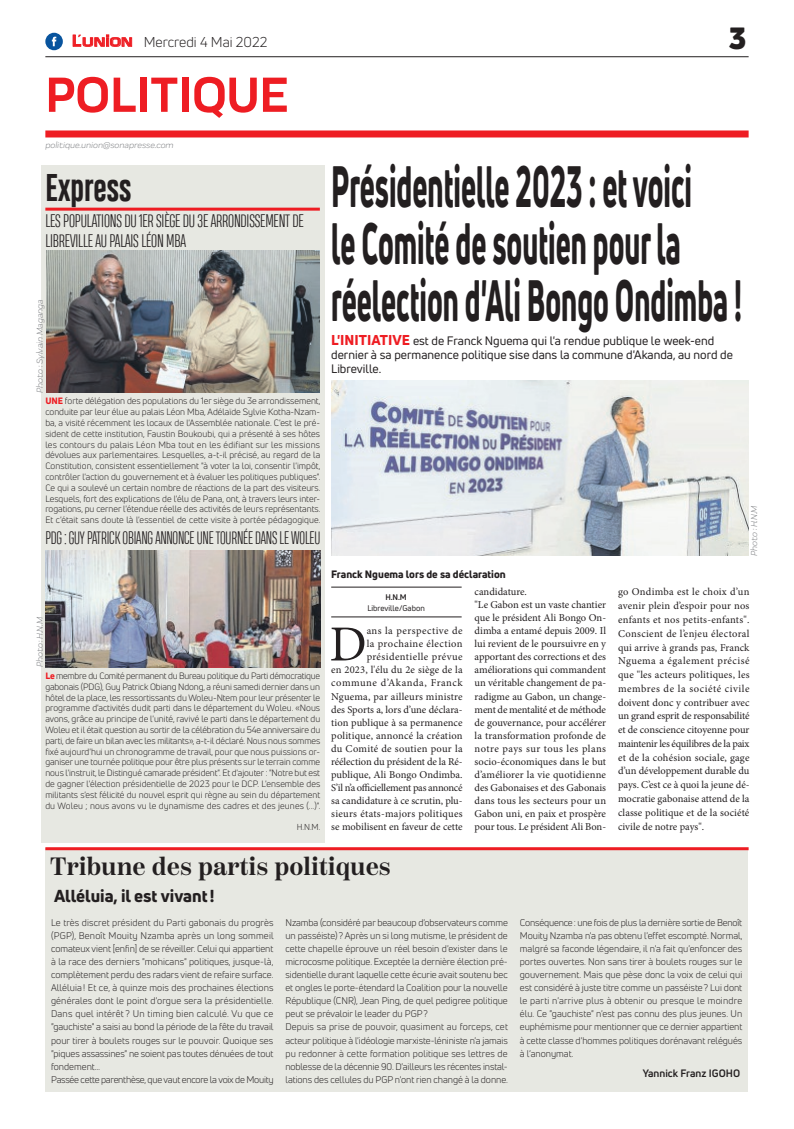
<style>
.page{position:relative;width:794px;height:1129px;background:#fff}
.page>*{position:absolute;margin:0;border:0;box-sizing:border-box;transform-origin:0 0}
.t1{font:800 57px/57px "Uni Neue";color:#231f20;scale:.5 1}
.t2{font:700 51px "Praktika";color:#ee1d23}
.t3{font:50.5px "Minion Pro";color:#231f20}
.t4{font:700 36px "Heading Compressed Pro";color:#231f20}
.t5{font:900 30px "Uni Neue";color:#231f20}
.t6{font:600 25px "Scotch Deck";color:#231f20}
.t7{font:300 17px/20.4px "Heading Compressed Pro";letter-spacing:-.01em;color:#231f20}
.t8{font:300 17px "Heading Compressed Pro";letter-spacing:-.01em;color:#231f20;scale:.94 1}
.t9{font:800 17px "Uni Neue";color:#231f20}
.t10{font:14px "Uni Neue";color:#231f20}
.t11{font:12px/14.4px "Uni Neue";color:#231f20}
.t12{font:10.5px/13px "Minion Pro";color:#231f20;text-align:right}
.t13{font:800 10.5px "Uni Neue";color:#231f20}
.t14{font:700 10.5px "Uni Neue";color:#231f20}
.t15{font:9.5px/13px "Uni Neue";letter-spacing:-.005em;color:#231f20}
.t16{font:9px/10.8px "Uni Neue";letter-spacing:.01em;color:#231f20;text-align:justify}
.t17{font:italic 9px "Praktika";color:#818386}
.t18{font:8.5px "Uni Neue";color:#231f20}
.t19{font:8px "Uni Neue";color:#231f20}
.t20{font:700 8px "Uni Neue";color:#231f20}
.s1{font-family:"Eurostile";font-weight:600;font-size:15px;color:#ee1d23}
.s2{font-family:"Eurostile";font-weight:600;font-size:11.4px;color:#ee1d23}
.s3{font-weight:800;color:#ee1d23}
.s4{font-weight:800;font-size:14px;color:#ee1d23}
</style>
<div class="page">
<hr style="left:45px;top:56px;width:703px;height:1px;background:#231f20">
<div style="left:45px;top:130px;width:703px;height:7px;background:#ee1d23"></div>
<svg style="left:72px;top:34px;width:60px;height:13px"></svg>
<div style="left:45px;top:33px;width:18px;height:17px;background:#08549e;border-radius:50%"></div>
<svg style="left:52px;top:37px;width:4px;height:9px"></svg>
<div style="left:41px;top:164px;width:284px;height:678px;background:#e7e8e2"></div>
<div style="left:45px;top:848px;width:703px;height:243px;background:#e7e8e2"></div>
<hr style="left:45px;top:847px;width:703px;height:3px;background:#ee1d23">
<hr style="left:331px;top:616px;width:130px;height:1px;background:#231f20">
<hr style="left:331px;top:587px;width:130px;height:1px;background:#231f20">
<img style="left:46px;top:250px;width:273px;height:142px">
<img style="left:45px;top:550px;width:275px;height:117px">
<hr style="left:45px;top:207px;width:275px;height:3px;background:#ee1d23">
<img style="left:331px;top:380px;width:417px;height:175px">
<h3 class="t10" style="left:72px;top:33px;width:197px"><span class="s1">L</span><span class="s2">UNION</span> Mercredi 4 Mai 2022</h3>
<h2 class="t2" style="left:45px;top:54px;width:245px">POLITIQUE</h2>
<p class="t17" style="left:45px;top:139px;width:130px">politique.union@sonapresse.com</p>
<h3 class="t4" style="left:45px;top:166px;width:88px">Express</h3>
<h3 class="t7" style="left:45px;top:212px;width:260px">LES POPULATIONS DU 1ER SIÈGE DU 3E ARRONDISSEMENT DE<br>LIBREVILLE AU PALAIS LÉON MBA</h3>
<p class="t17" style="left:33px;top:392px;width:95px;rotate:-90deg">Photo : Sylvain Maganga</p>
<p class="t16" style="left:45px;top:395px;width:277px"><span class="s3">UNE</span> forte délégation des populations du 1er siège du 3e arrondissement, conduite par leur élue au palais Léon Mba, Adélaïde Sylvie Kotha-Nzam&shy;ba, a visité récemment les locaux de l'Assemblée nationale. C'est le pré&shy;sident de cette institution, Faustin Boukoubi, qui a présenté à ses hôtes les contours du palais Léon Mba tout en les édifiant sur les missions dévolues aux parlementaires. Lesquelles, a-t-il précisé, au regard de la Constitution, consistent essentiellement "à voter la loi, consentir l'impôt, contrôler l'action du gouvernement et à évaluer les politiques publiques".<br>Ce qui a soulevé un certain nombre de réactions de la part des visiteurs.<br>Lesquels, fort des explications de l'élu de Pana, ont, à travers leurs inter&shy;rogations, pu cerner l'étendue réelle des activités de leurs représentants.<br>Et c'était sans doute là l'essentiel de cette visite à portée pédagogique.</p>
<h3 class="t8" style="left:45px;top:527px;width:294px">PDG : GUY PATRICK OBIANG ANNONCE UNE TOURNÉE DANS LE WOLEU</h3>
<p class="t17" style="left:33px;top:667px;width:51px;rotate:-90deg">Photo : H.N.M</p>
<p class="t16" style="left:45px;top:670px;width:277px"><span class="s3">Le</span> membre du Comité permanent du Bureau politique du Parti démocratique gabonais (PDG), Guy Patrick Obiang Ndong, a réuni samedi dernier dans un hôtel de la place, les ressortissants du Woleu-Ntem pour leur présenter le programme d'activités dudit parti dans le département du Woleu. «Nous avons, grâce au principe de l'unité, ravivé le parti dans le département du Woleu et il était question au sortir de la célébration du 54e anniversaire du parti, de faire un bilan avec les militants», a-t-il déclaré. Nous nous sommes fixé aujourd'hui un chronogramme de travail, pour que nous puissions or&shy;ganiser une tournée politique pour être plus présents sur le terrain comme nous l'instruit, le Distingué camarade président". Et d'ajouter : "Notre but est de gagner l'élection présidentielle de 2023 pour le DCP. L'ensemble des militants s'est félicité du nouvel esprit qui règne au sein du département du Woleu ; nous avons vu le dynamisme des cadres et des jeunes (...)".</p>
<p class="t18" style="left:297px;top:821px;width:25px">H.N.M.</p>
<h3 class="t5" style="left:729px;top:17px;width:19px">3</h3>
<h1 class="t1" style="left:331px;top:157px;width:823px">Présidentielle 2023 : et voici<br>le Comité de soutien pour la réelection d'Ali Bongo Ondimba !</h1>
<p class="t11" style="left:331px;top:333px;width:403px"><span class="s4">L'INITIATIVE</span> est de Franck Nguema qui l'a rendue publique le week-end dernier à sa permanence politique sise dans la commune d'Akanda, au nord de<br>Libreville.</p>
<p class="t13" style="left:331px;top:567px;width:176px">Franck Nguema lors de sa déclaration</p>
<p class="t17" style="left:747px;top:555px;width:51px;rotate:-90deg">Photo : H.N.M</p>
<p class="t20" style="left:385px;top:592px;width:23px">H.N.M</p>
<p class="t19" style="left:367px;top:602px;width:59px">Libreville/Gabon</p>
<p class="t12" style="left:331px;top:624px;width:133px">ans la perspective de<br>la prochaine élection présidentielle prévue<br>en 2023, l'élu du 2e siège de la commune d’Akanda, Franck<br>Nguema, par ailleurs ministre des Sports a, lors d’une déclara&shy;tion publique à sa permanence politique, annoncé la création du Comité de soutien pour la réélection du président de la Ré&shy;publique, Ali Bongo Ondimba.<br>S’il n’a officiellement pas annoncé sa candidature à ce scrutin, plu&shy;sieurs états-majors politiques se mobilisent en faveur de cette</p>
<h3 class="t3" style="left:329px;top:610px;width:39px">D</h3>
<p class="t12" style="left:474px;top:585px;width:133px;text-align:left">candidature.<br>"Le Gabon est un vaste chantier que le président Ali Bongo On&shy;dimba a entamé depuis 2009. Il lui revient de le poursuivre en y apportant des corrections et des améliorations qui commandent un véritable changement de pa&shy;radigme au Gabon, un change&shy;ment de mentalité et de méthode de gouvernance, pour accélérer la transformation profonde de notre pays sur tous les plans socio-économiques dans le but d’améliorer la vie quotidienne des Gabonaises et des Gabonais dans tous les secteurs pour un<br>Gabon uni, en paix et prospère pour tous. Le président Ali Bon-</p>
<p class="t12" style="left:618px;top:585px;width:133px;line-height:13.8px;text-align:justify">go Ondimba est le choix d’un avenir plein d’espoir pour nos enfants et nos petits-enfants".<br>Conscient de l’enjeu électoral qui arrive à grands pas, Franck Nguema a également précisé que "les acteurs politiques, les membres de la société civile doivent donc y contribuer avec un grand esprit de responsabilité et de conscience citoyenne pour maintenir les équilibres de la paix et de la cohésion sociale, gage d’un développement durable du pays. C’est ce à quoi la jeune dé&shy;mocratie gabonaise attend de la classe politique et de la société civile de notre pays".</p>
<h3 class="t6" style="left:50px;top:852px;width:342px">Tribune des partis politiques</h3>
<h3 class="t9" style="left:54px;top:884px;width:162px">Alléluia, il est vivant!</h3>
<p class="t15" style="left:51px;top:916px;width:224px">Le très discret président du Parti gabonais du progrès (PGP), Benoît Mouity Nzamba après un long sommeil comateux vient [enfin] de se réveiller. Celui qui appartient à la race des derniers "mohicans" politiques, jusque-là, complètement perdu des radars vient de refaire surface.<br>Alléluia ! Et ce, à quinze mois des prochaines élections générales dont le point d'orgue sera la présidentielle.<br>Dans quel intérêt ? Un timing bien calculé. Vu que ce "gauchiste" a saisi au bond la période de la fête du travail pour tirer à boulets rouges sur le pouvoir. Quoique ses "piques assassines" ne soient pas toutes dénuées de tout fondement…<br>Passée cette parenthèse, que vaut encore la voix de Mouity</p>
<p class="t15" style="left:285px;top:916px;width:224px">Nzamba (considéré par beaucoup d'observateurs comme un passéiste) ? Après un si long mutisme, le président de cette chapelle éprouve un réel besoin d'exister dans le microcosme politique. Exceptée la dernière élection pré&shy;sidentielle durant laquelle cette écurie avait soutenu bec et ongles le porte-étendard la Coalition pour la nouvelle République (CNR), Jean Ping, de quel pedigree politique peut se prévaloir le leader du PGP?<br>Depuis sa prise de pouvoir, quasiment au forceps, cet acteur politique à l'idéologie marxiste-léniniste n'a jamais pu redonner à cette formation politique ses lettres de noblesse de la décennie 90. D'ailleurs les récentes instal&shy;lations des cellules du PGP n'ont rien changé à la donne.</p>
<p class="t15" style="left:520px;top:916px;width:224px;text-align:justify">Conséquence: une fois de plus la dernière sortie de Benoît Mouity Nzamba n'a pas obtenu l'effet escompté. Normal, malgré sa faconde légendaire, il n'a fait qu'enfoncer des portes ouvertes. Non sans tirer à boulets rouges sur le gouvernement. Mais que pèse donc la voix de celui qui est considéré à juste titre comme un passéiste? Lui dont le parti n'arrive plus à obtenir ou presque le moindre élu. Ce "gauchiste" n'est pas connu des plus jeunes. Un euphémisme pour mentionner que ce dernier appartient à cette classe d'hommes politiques dorénavant relégués à l’anonymat.</p>
<p class="t14" style="left:642px;top:1066px;width:99px">Yannick Franz IGOHO</p>
</div>
